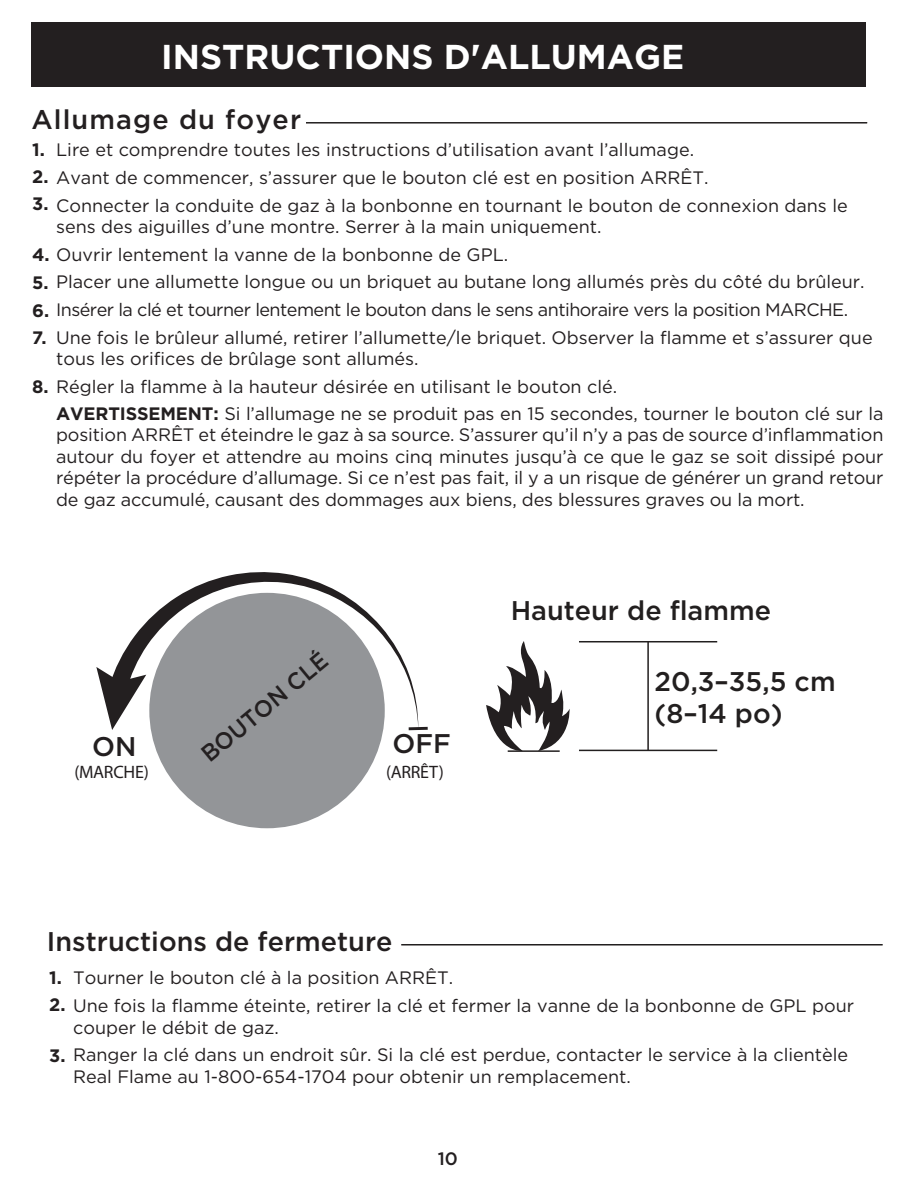
<style>
.page{position:relative;width:918px;height:1188px;background:#fff}
.page>*{position:absolute;margin:0;border:0;box-sizing:border-box;transform-origin:0 0}
.t1{font:700 34.5px "Gotham";color:#fff}
.t2{font:500 27px/32.4px "Gotham";color:#221f1f}
.t3{font:500 27px "Gotham";color:#231f20}
.t4{font:500 27px "Gotham";letter-spacing:.04em;color:#231f20}
.t5{font:500 23.7px "Gotham";color:#231f20;scale:.95 1}
.t6{font:18px/21.6px "Gotham";color:#231f20}
.t7{font:18px/27.6px "Gotham";letter-spacing:-.03em;color:#231f20}
.t8{font:18px "Myriad Pro";letter-spacing:-.015em;color:#231f20}
.t9{font:500 18px "Gotham";color:#231f20}
.t10{font:700 18px "Gotham";color:#231f20}
.s1{font-weight:700}
</style>
<div class="page">
<div style="left:32px;top:22px;width:834px;height:65px;background:#231f20"></div>
<hr style="left:306px;top:122px;width:561px;height:2px;background:#221f1f">
<hr style="left:401px;top:944px;width:482px;height:2px;background:#221f1f">
<svg style="left:486px;top:641px;width:84px;height:111px"></svg>
<hr style="left:647px;top:642px;width:2px;height:108px;background:#221f1f">
<hr style="left:579px;top:641px;width:138px;height:1px;background:#221f1f">
<hr style="left:579px;top:750px;width:138px;height:1px;background:#221f1f">
<hr style="left:508px;top:750px;width:52px;height:2px;background:#221f1f">
<svg style="left:116px;top:572px;width:302px;height:157px"></svg>
<svg style="left:96px;top:667px;width:50px;height:63px"></svg>
<svg style="left:409px;top:727px;width:19px;height:3px"></svg>
<div style="left:149px;top:593px;width:236px;height:235px;background:#939598;border-radius:50%"></div>
<h1 class="t1" style="left:161px;top:34px;width:524px">INSTRUCTIONS D'ALLUMAGE</h1>
<h2 class="t4" style="left:32px;top:102px;width:271px">Allumage du foyer</h2>
<p class="t6" style="left:32px;top:139px;width:663px"><span class="s1">1.</span> Lire et comprendre toutes les instructions d’utilisation avant l’allumage.</p>
<p class="t6" style="left:32px;top:166px;width:678px"><span class="s1">2.</span> Avant de commencer, s’assurer que le bouton clé est en position ARRÊT.</p>
<p class="t6" style="left:56px;top:194px;width:793px;text-indent:-24px"><span class="s1">3.</span> Connecter la conduite de gaz à la bonbonne en tournant le bouton de connexion dans le sens des aiguilles d’une montre. Serrer à la main uniquement.</p>
<p class="t6" style="left:32px;top:243px;width:478px"><span class="s1">4.</span> Ouvrir lentement la vanne de la bonbonne de GPL.</p>
<p class="t6" style="left:32px;top:271px;width:834px"><span class="s1">5.</span> Placer une allumette longue ou un briquet au butane long allumés près du côté du brûleur.</p>
<p class="t7" style="left:56px;top:295px;width:818px;text-indent:-24px"><span class="s1">6.</span> Insérer la clé et tourner lentement le bouton dans le sens antihoraire vers la position MARCHE.<br>Une fois le brûleur allumé, retirer l’allumette/le briquet. Observer la flamme et s’assurer que</p>
<p class="t6" style="left:56px;top:348px;width:364px">tous les orifices de brûlage sont allumés.</p>
<p class="t6" style="left:32px;top:375px;width:586px"><span class="s1">8.</span> Régler la flamme à la hauteur désirée en utilisant le bouton clé.</p>
<p class="t10" style="left:32px;top:325px;width:16px">7.</p>
<p class="t6" style="left:56px;top:402px;width:829px;text-align:justify"><span class="s1">AVERTISSEMENT:</span> Si l’allumage ne se produit pas en 15 secondes, tourner le bouton clé sur la position ARRÊT et éteindre le gaz à sa source. S’assurer qu’il n’y a pas de source d’inflammation autour du foyer et attendre au moins cinq minutes jusqu’à ce que le gaz se soit dissipé pour répéter la procédure d’allumage. Si ce n’est pas fait, il y a un risque de générer un grand retour de gaz accumulé, causant des dommages aux biens, des blessures graves ou la mort.</p>
<h3 class="t5" style="left:195px;top:745px;width:166px;rotate:-40deg">BOUTON CLÉ</h3>
<h2 class="t3" style="left:92px;top:728px;width:46px">ON</h2>
<h2 class="t3" style="left:392px;top:726px;width:60px">OFF</h2>
<p class="t8" style="left:74px;top:761px;width:76px">(MARCHE)</p>
<p class="t8" style="left:386px;top:761px;width:59px">(ARRÊT)</p>
<h2 class="t2" style="left:511px;top:594px;width:262px">Hauteur de flamme</h2>
<h2 class="t2" style="left:655px;top:665px;width:183px">20,3–35,5 cm (8–14 po)</h2>
<h2 class="t3" style="left:47px;top:924px;width:347px">Instructions de fermeture</h2>
<p class="t6" style="left:49px;top:967px;width:406px"><span class="s1">1.</span> Tourner le bouton clé à la position ARRÊT.</p>
<p class="t6" style="left:73px;top:995px;width:782px;text-indent:-24px"><span class="s1">2.</span> Une fois la flamme éteinte, retirer la clé et fermer la vanne de la bonbonne de GPL pour couper le débit de gaz.</p>
<p class="t6" style="left:73px;top:1044px;width:777px;text-indent:-24px"><span class="s1">3.</span> Ranger la clé dans un endroit sûr. Si la clé est perdue, contacter le service à la clientèle<br>Real Flame au 1-800-654-1704 pour obtenir un remplacement.</p>
<p class="t9" style="left:438px;top:1147px;width:22px">10</p>
</div>
